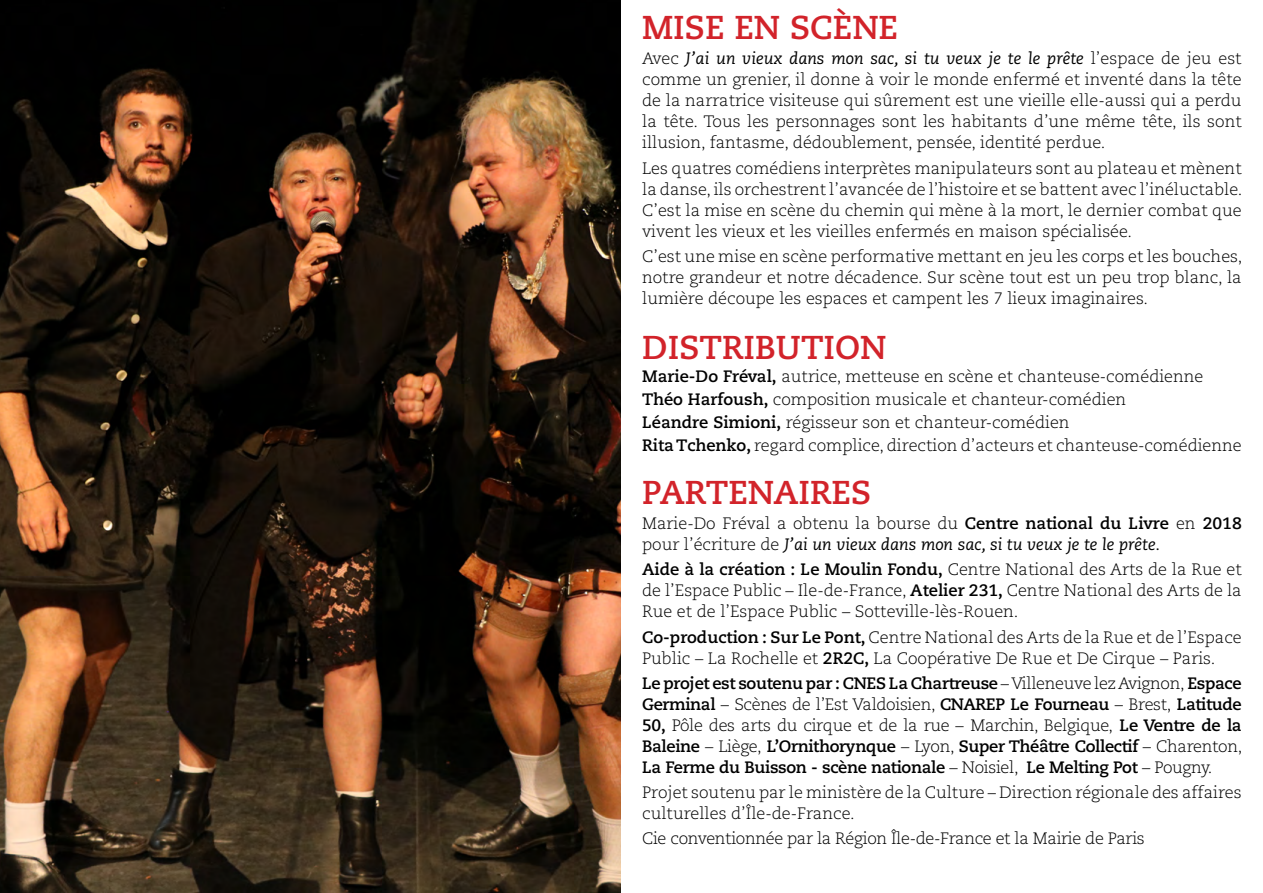
<style>
.page{position:relative;width:1263px;height:893px;background:#fff}
.page>*{position:absolute;margin:0;border:0;box-sizing:border-box;transform-origin:0 0}
.t1{font:700 33px "Caecilia LT Std";color:#d2232a}
.t2{font:300 16.5px/21px "Caecilia LT Std";color:#000;text-align:justify}
.t3{font:700 16.5px/21px "Caecilia LT Std";letter-spacing:-.02em;color:#000;text-align:justify}
.t4{font:300 16.5px/21px "Caecilia LT Std";letter-spacing:-.02em;color:#000}
.s1{font-weight:400;font-style:italic}
.s2{font-weight:700}
.s3{font-weight:300}
</style>
<div class="page">
<img style="left:0;top:0;width:621px;height:893px">
<h1 class="t1" style="left:642px;top:8px;width:258px">mise en scène</h1>
<p class="t2" style="left:642px;top:49px;width:601px">Avec <span class="s1">J’ai un vieux dans mon sac, si tu veux je te le prête</span> l’espace de jeu est comme un grenier, il donne à voir le monde enfermé et inventé dans la tête de la narratrice visiteuse qui sûrement est une vieille elle-aussi qui a perdu la tête. Tous les personnages sont les habitants d’une même tête, ils sont illusion, fantasme, dédoublement, pensée, identité perdue.</p>
<p class="t2" style="left:642px;top:158px;width:602px">Les quatres comédiens interprètes manipulateurs sont au plateau et mènent la danse, ils orchestrent l’avancée de l’histoire et se battent avec l’inéluctable.<br>C’est la mise en scène du chemin qui mène à la mort, le dernier combat que vivent les vieux et les vieilles enfermés en maison spécialisée.</p>
<p class="t2" style="left:642px;top:246px;width:602px">C’est une mise en scène performative mettant en jeu les corps et les bouches, notre grandeur et notre décadence. Sur scène tout est un peu trop blanc, la lumière découpe les espaces et campent les 7 lieux imaginaires.</p>
<h1 class="t1" style="left:642px;top:328px;width:246px">distribution</h1>
<p class="t2" style="left:642px;top:365px;width:601px;line-height:23.1px;text-align:left"><span class="s2">Marie-Do Fréval,</span> autrice, metteuse en scène et chanteuse-comédienne <span class="s2">Théo Harfoush,</span> composition musicale et chanteur-comédien<br><span class="s2">Léandre Simioni,</span> régisseur son et chanteur-comédien<br><span class="s2">Rita Tchenko,</span> regard complice, direction d’acteurs et chanteuse-comédienne</p>
<h1 class="t1" style="left:642px;top:473px;width:231px">partenaires</h1>
<p class="t2" style="left:642px;top:513px;width:601px">Marie-Do Fréval a obtenu la bourse du <span class="s2">Centre national du Livre</span> en <span class="s2">2018 </span>pour l’écriture de <span class="s1">J’ai un vieux dans mon sac, si tu veux je te le prête.</span></p>
<p class="t2" style="left:642px;top:560px;width:601px"><span class="s2">Aide à la création : Le Moulin Fondu,</span> Centre National des Arts de la Rue et de l’Espace Public – Ile-de-France, <span class="s2">Atelier 231,</span> Centre National des Arts de la Rue et de l’Espace Public – Sotteville-lès-Rouen.</p>
<p class="t2" style="left:642px;top:627px;width:601px"><span class="s2">Co-production : Sur Le Pont,</span> Centre National des Arts de la Rue et de l’Espace<br>Public – La Rochelle et <span class="s2">2R2C,</span> La Coopérative De Rue et De Cirque – Paris.</p>
<p class="t3" style="left:642px;top:673px;width:223px">Le projet est soutenu par : CNES</p>
<p class="t4" style="left:642px;top:673px;width:601px;text-indent:247px"><span class="s2">La Chartreuse</span> – Villeneuve lez Avignon, <span class="s2">Espace<br>Germinal</span> – Scènes de l’Est Valdoisien, <span class="s2">CNAREP</span></p>
<p class="t3" style="left:642px;top:694px;width:602px;text-indent:368px">Le Fourneau <span class="s3">– Brest,</span> Latitude 50, <span class="s3">Pôle des arts du cirque et de la rue – Marchin, Belgique,</span> Le Ventre de la Baleine <span class="s3">– Liège,</span> L’Ornithorynque <span class="s3">– Lyon,</span> Super Théâtre Collectif <span class="s3">– Charenton, </span>La Ferme du Buisson - scène nationale <span class="s3">– Noisiel,</span> Le Melting Pot <span class="s3">– Pougny.</span></p>
<p class="t2" style="left:642px;top:782px;width:601px">Projet soutenu par le ministère de la Culture – Direction régionale des affaires culturelles d’Île-de-France.</p>
<p class="t4" style="left:642px;top:829px;width:504px">Cie conventionnée par la Région Île-de-France et la Mairie de Paris</p>
</div>
